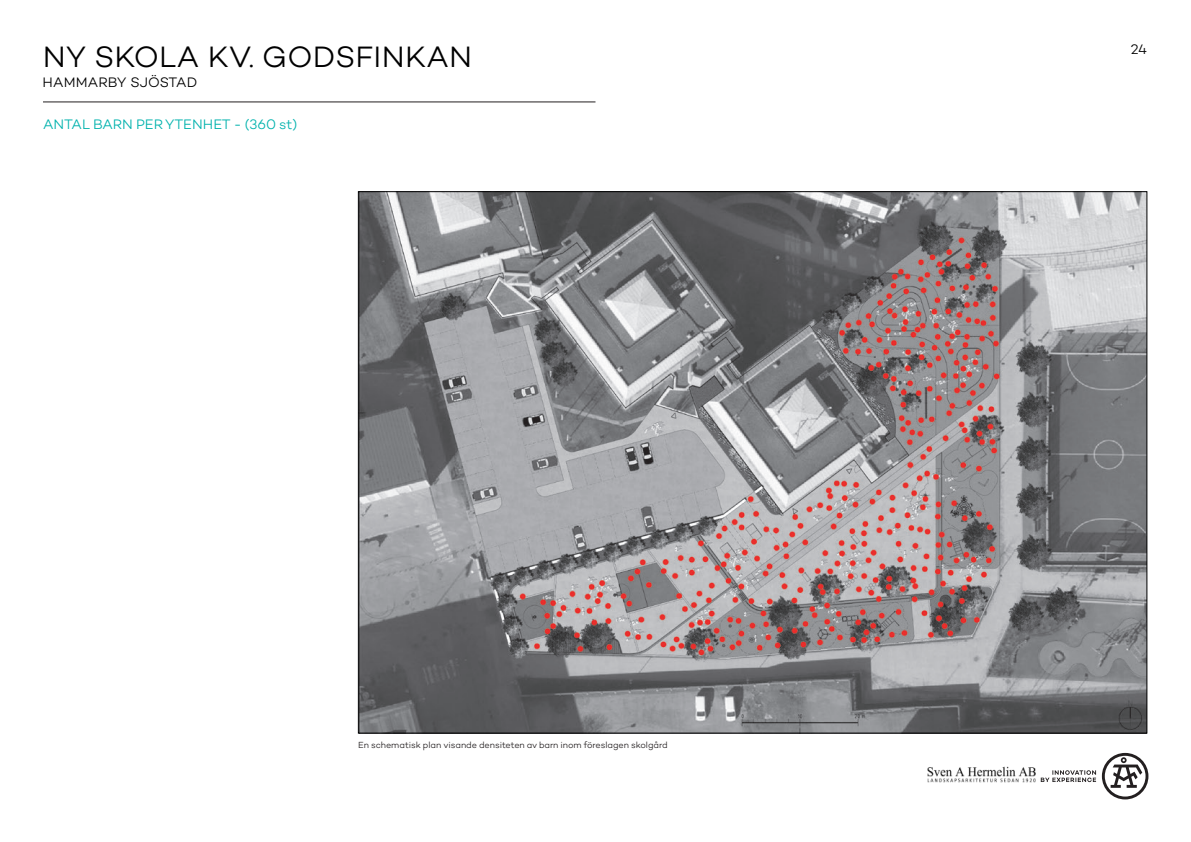
<style>
.page{position:relative;width:1191px;height:842px;background:#fff}
.page>*{position:absolute;margin:0;border:0;box-sizing:border-box;transform-origin:0 0}
.t1{font:300 30px "Campton";letter-spacing:.01em;color:#000001}
.Brödtext{font:300 14px "Campton";color:#00b2ad}
.t2{font:300 14px "Campton";color:#000001}
.Brödtext-2{font:300 9px "Campton";letter-spacing:-.005em;color:#231f20}
</style>
<div class="page">
<hr style="left:43px;top:102px;width:552px;height:1px;background:#231f20">
<svg style="left:1040px;top:753px;width:108px;height:46px"></svg>
<img style="left:927px;top:766px;width:108px;height:17px">
<img style="left:360px;top:194px;width:785px;height:537px">
<h1 class="t1" style="left:43px;top:38px;width:431px">NY SKOLA KV. GODSFINKAN</h1>
<h2 class="t2" style="left:43px;top:73px;width:156px">HAMMARBY SJÖSTAD</h2>
<p class="Brödtext" style="left:43px;top:116px;width:256px">ANTAL BARN PER YTENHET - (360 st)</p>
<p class="Brödtext-2" style="left:358px;top:739px;width:311px">En schematisk plan visande densiteten av barn inom föreslagen skolgård</p>
<h2 class="t2" style="left:1131px;top:41px;width:18px">24</h2>
</div>
